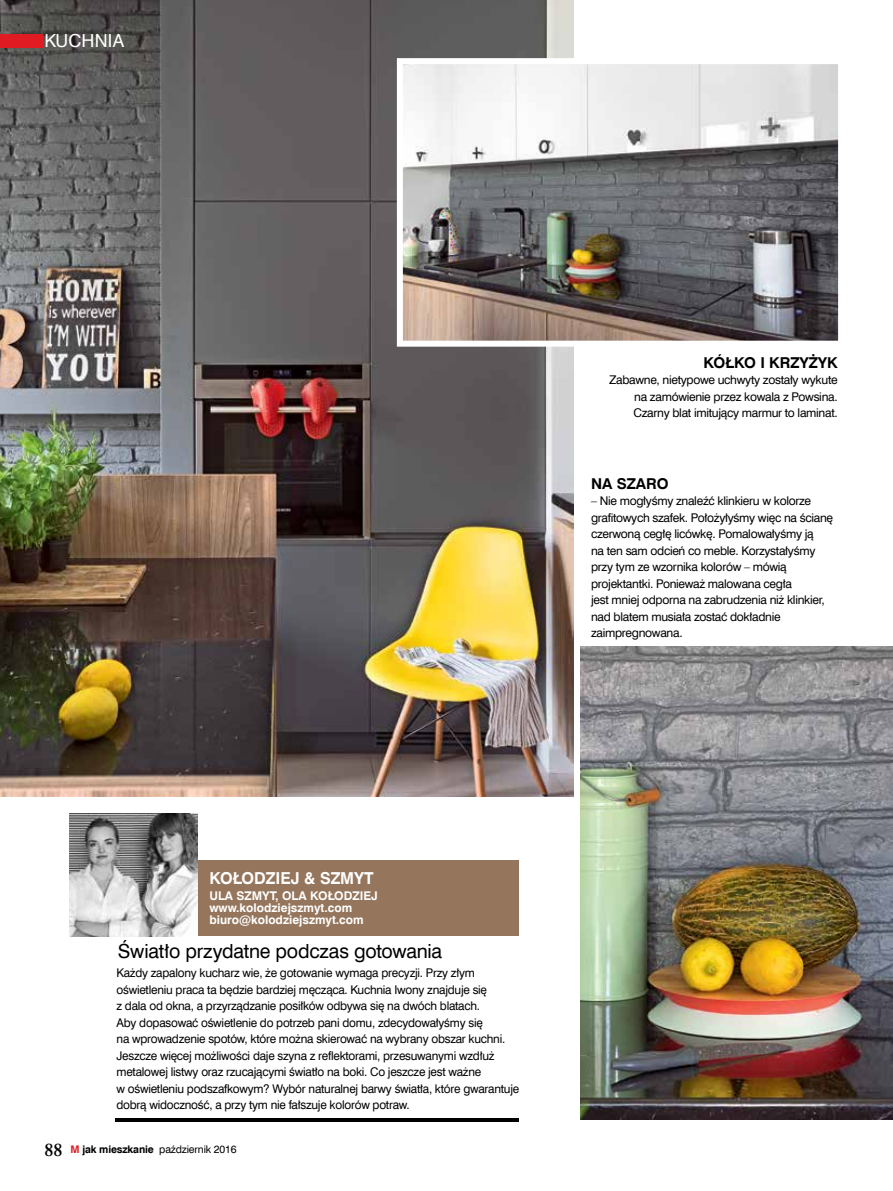
<style>
.page{position:relative;width:893px;height:1191px;background:#fff}
.page>*{position:absolute;margin:0;border:0;box-sizing:border-box;transform-origin:0 0}
.t1{font:19.5px "Swis 721 EU Normal";letter-spacing:-.01em;color:#000}
.t2{font:18px "Swis 721 EU Normal";letter-spacing:.01em;color:#fff}
.t3{font:16.5px "Swis 721 EU Bold";color:#fff}
.t4{font:15px "Swis 721 EU Bold";color:#000}
.t5{font:12px/16.5px "Swis 721 EU Normal";letter-spacing:-.02em;color:#000}
.t6{font:12px/12px "Swis 721 EU Bold";color:#fff}
.t7{font:10.5px "Swis 721 EU Normal";letter-spacing:-.015em;color:#000}
.s1{font-family:"Dutch 801 BT";font-weight:600;font-size:18px}
.s2{font-family:"Swis 721 EU Bold";color:#de1c23}
.s3{font-family:"Swis 721 EU Bold"}
</style>
<div class="page">
<img style="left:0;top:0;width:573px;height:796px">
<img style="left:580px;top:646px;width:313px;height:473px">
<img style="left:404px;top:65px;width:433px;height:275px">
<div style="left:397px;top:58px;width:447px;height:289px;border:6px solid #fff"></div>
<div style="left:108px;top:860px;width:410px;height:75px;background:#95755b"></div>
<hr style="left:115px;top:1118px;width:403px;height:4px;background:#000">
<img style="left:70px;top:813px;width:128px;height:123px">
<div style="left:0;top:34px;width:43px;height:13px;background:#e11b22"></div>
<h2 class="t2" style="left:45px;top:30px;width:81px">KUCHNIA</h2>
<p class="t4" style="left:703px;top:353px;width:136px">KÓŁKO I KRZYŻYK</p>
<p class="t5" style="left:634px;top:372px;width:206px;text-align:justify;text-indent:-24px">Zabawne, nietypowe uchwyty zostały wykute na zamówienie przez kowala z Powsina.<br>Czarny blat imitujący marmur to laminat.</p>
<p class="t4" style="left:591px;top:474px;width:79px">NA SZARO</p>
<p class="t5" style="left:591px;top:493px;width:244px">– Nie mogłyśmy znaleźć klinkieru w kolorze grafitowych szafek. Położyłyśmy więc na ścianę czerwoną cegłę licówkę. Pomalowałyśmy ją<br>na ten sam odcień co meble. Korzystałyśmy przy tym ze wzornika kolorów – mówią projektantki. Ponieważ malowana cegła<br>jest mniej odporna na zabrudzenia niż klinkier, nad blatem musiała zostać dokładnie zaimpregnowana.</p>
<h3 class="t3" style="left:209px;top:867px;width:166px">KOŁODZIEJ &amp; SZMYT</h3>
<p class="t6" style="left:209px;top:890px;width:170px">ULA SZMYT, OLA KOŁODZIEJ www.kolodziejszmyt.com biuro@kolodziejszmyt.com</p>
<h1 class="t1" style="left:118px;top:939px;width:326px">Światło przydatne podczas gotowania</h1>
<p class="t5" style="left:117px;top:965px;width:404px">Każdy zapalony kucharz wie, że gotowanie wymaga precyzji. Przy złym oświetleniu praca ta będzie bardziej męcząca. Kuchnia Iwony znajduje się<br>z dala od okna, a przyrządzanie posiłków odbywa się na dwóch blatach.<br>Aby dopasować oświetlenie do potrzeb pani domu, zdecydowałyśmy się<br>na wprowadzenie spotów, które można skierować na wybrany obszar kuchni.<br>Jeszcze więcej możliwości daje szyna z reflektorami, przesuwanymi wzdłuż metalowej listwy oraz rzucającymi światło na boki. Co jeszcze jest ważne<br>w oświetleniu podszafkowym? Wybór naturalnej barwy światła, które gwarantuje dobrą widoczność, a przy tym nie fałszuje kolorów potraw.</p>
<p class="t7" style="left:45px;top:1142px;width:193px"><span class="s1">88</span> <span class="s2">M</span> <span class="s3">jak mieszkanie</span> październik 2016</p>
</div>
